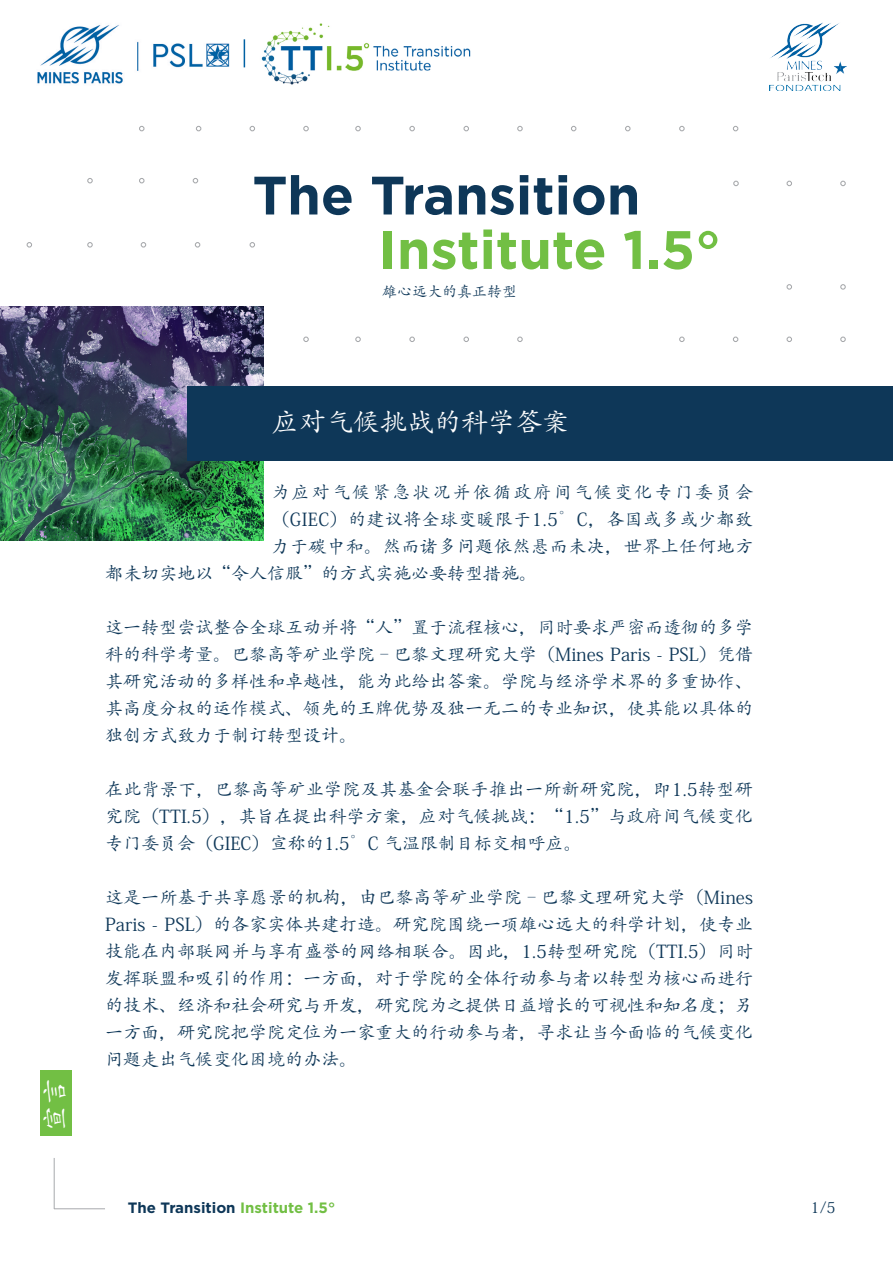
<style>
.page{position:relative;width:893px;height:1263px;background:#fff}
.page>*{position:absolute;margin:0;border:0;box-sizing:border-box;transform-origin:0 0}
.t1{font:700 54px "Gotham";color:#0e3758}
.t2{font:700 54px "Gotham";color:#72bf44}
.t3{font:27px "Adobe Kaiti Std";color:#fff}
.t4{font:18px/27px "Adobe Kaiti Std";color:#0e3758;text-align:justify}
.t5{font:18px "Adobe Kaiti Std";letter-spacing:.02em;color:#0e3758}
.t6{font:18px "Adobe Kaiti Std";letter-spacing:.03em;color:#0e3758}
.t7{font:18px "Adobe Kaiti Std";letter-spacing:.12em;color:#0e3758}
.t8{font:700 15px "Gotham";color:#0e3758}
.t9{font:15px "Adobe Kaiti Std";color:#0e3758}
.s1{color:#72bf44}
</style>
<div class="page">
<img style="left:0;top:306px;width:264px;height:234px">
<hr style="left:54px;top:1158px;width:1px;height:51px;background:#a7a9ac">
<img style="left:770px;top:22px;width:77px;height:69px">
<hr style="left:54px;top:1208px;width:51px;height:1px;background:#a7a9ac">
<svg style="left:517px;top:126px;width:6px;height:5px"></svg>
<svg style="left:463px;top:126px;width:6px;height:5px"></svg>
<svg style="left:409px;top:126px;width:6px;height:5px"></svg>
<svg style="left:355px;top:126px;width:6px;height:5px"></svg>
<svg style="left:733px;top:126px;width:5px;height:5px"></svg>
<svg style="left:679px;top:126px;width:6px;height:5px"></svg>
<svg style="left:625px;top:126px;width:5px;height:5px"></svg>
<svg style="left:571px;top:126px;width:5px;height:5px"></svg>
<svg style="left:250px;top:126px;width:5px;height:5px"></svg>
<svg style="left:196px;top:126px;width:5px;height:5px"></svg>
<svg style="left:139px;top:126px;width:6px;height:5px"></svg>
<svg style="left:303px;top:126px;width:6px;height:5px"></svg>
<svg style="left:786px;top:284px;width:6px;height:6px"></svg>
<svg style="left:195px;top:242px;width:5px;height:6px"></svg>
<svg style="left:840px;top:337px;width:6px;height:5px"></svg>
<svg style="left:786px;top:181px;width:6px;height:5px"></svg>
<svg style="left:733px;top:181px;width:6px;height:5px"></svg>
<svg style="left:786px;top:337px;width:6px;height:5px"></svg>
<svg style="left:733px;top:337px;width:5px;height:5px"></svg>
<svg style="left:679px;top:337px;width:6px;height:5px"></svg>
<svg style="left:409px;top:337px;width:6px;height:5px"></svg>
<svg style="left:355px;top:337px;width:6px;height:5px"></svg>
<svg style="left:517px;top:337px;width:6px;height:5px"></svg>
<svg style="left:463px;top:337px;width:6px;height:5px"></svg>
<svg style="left:195px;top:330px;width:5px;height:6px"></svg>
<svg style="left:142px;top:330px;width:5px;height:6px"></svg>
<svg style="left:87px;top:330px;width:6px;height:6px"></svg>
<svg style="left:139px;top:178px;width:6px;height:5px"></svg>
<svg style="left:87px;top:178px;width:6px;height:5px"></svg>
<svg style="left:193px;top:178px;width:5px;height:5px"></svg>
<svg style="left:141px;top:242px;width:5px;height:6px"></svg>
<svg style="left:27px;top:242px;width:5px;height:6px"></svg>
<div style="left:40px;top:1070px;width:32px;height:66px;background:#72bf44"></div>
<svg style="left:840px;top:284px;width:6px;height:6px"></svg>
<svg style="left:840px;top:181px;width:6px;height:5px"></svg>
<svg style="left:250px;top:242px;width:5px;height:6px"></svg>
<svg style="left:87px;top:242px;width:6px;height:6px"></svg>
<svg style="left:303px;top:337px;width:6px;height:5px"></svg>
<div style="left:187px;top:386px;width:706px;height:74px;background:#0e3758"></div>
<img style="left:261px;top:23px;width:210px;height:62px">
<svg style="left:244px;top:39px;width:1px;height:28px"></svg>
<img style="left:37px;top:25px;width:193px;height:59px">
<h1 class="t1" style="left:253px;top:160px;width:389px">The Transition</h1>
<h1 class="t2" style="left:379px;top:214px;width:344px">Institute 1.5°</h1>
<p class="t9" style="left:382px;top:282px;width:137px">雄心远大的真正转型</p>
<h2 class="t3" style="left:39px;top:1132px;width:55px;rotate:-90deg">宣言</h2>
<h2 class="t3" style="left:272px;top:406px;width:298px">应对气候挑战的科学答案</h2>
<p class="t7" style="left:272px;top:482px;width:483px">为应对气候紧急状况并依循政府间气候变化专门委员会</p>
<p class="t5" style="left:272px;top:509px;width:483px">（GIEC）的建议将全球变暖限于1.5°C，各国或多或少都致</p>
<p class="t6" style="left:272px;top:536px;width:483px">力于碳中和。然而诸多问题依然悬而未决，世界上任何地方</p>
<p class="t4" style="left:105px;top:560px;width:433px">都未切实地以“令人信服”的方式实施必要转型措施。</p>
<p class="t4" style="left:105px;top:614px;width:650px">这一转型尝试整合全球互动并将“人”置于流程核心，同时要求严密而透彻的多学科的科学考量。巴黎高等矿业学院–巴黎文理研究大学（Mines Paris - PSL）凭借其研究活动的多样性和卓越性，能为此给出答案。学院与经济学术界的多重协作、其高度分权的运作模式、领先的王牌优势及独一无二的专业知识，使其能以具体的独创方式致力于制订转型设计。</p>
<p class="t4" style="left:105px;top:776px;width:649px">在此背景下，巴黎高等矿业学院及其基金会联手推出一所新研究院，即1.5转型研究院（TTI.5），其旨在提出科学方案，应对气候挑战：“1.5”与政府间气候变化专门委员会（GIEC）宣称的1.5°C 气温限制目标交相呼应。</p>
<p class="t4" style="left:105px;top:884px;width:650px">这是一所基于共享愿景的机构，由巴黎高等矿业学院–巴黎文理研究大学（Mines Paris - PSL）的各家实体共建打造。研究院围绕一项雄心远大的科学计划，使专业技能在内部联网并与享有盛誉的网络相联合。因此，1.5转型研究院（TTI.5）同时发挥联盟和吸引的作用：一方面，对于学院的全体行动参与者以转型为核心而进行的技术、经济和社会研究与开发，研究院为之提供日益增长的可视性和知名度；另一方面，研究院把学院定位为一家重大的行动参与者，寻求让当今面临的气候变化问题走出气候变化困境的办法。</p>
<p class="t8" style="left:128px;top:1198px;width:209px">The Transition <span class="s1">Institute 1.5°</span></p>
<p class="t9" style="left:810px;top:1198px;width:27px">1/5</p>
</div>
